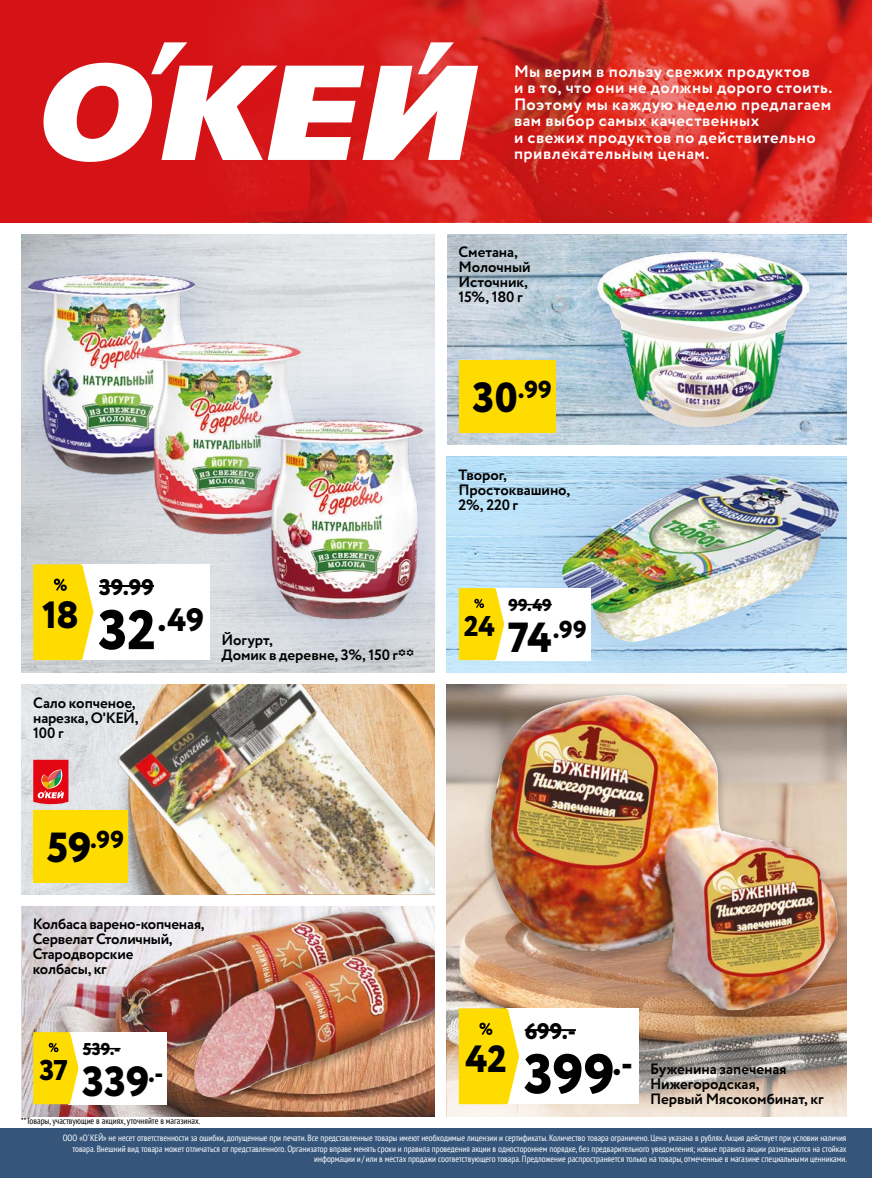
<style>
.page{position:relative;width:872px;height:1178px;background:#fff}
.page>*{position:absolute;margin:0;border:0;box-sizing:border-box;transform-origin:0 0}
.t1{font:800 55.5px "Circe";color:#000}
.t2{font:800 42px "Circe";color:#000}
.t3{font:800 37.95px "Circe";color:#000}
.t4{font:800 32.4px "Circe";color:#000}
.t5{font:800 28.5px "Circe";color:#000}
.t6{font:800 24.45px "Circe";color:#000}
.t7{font:800 22.5px "Circe";color:#000}
.t8{font:800 17.1px "Circe";color:#000}
.t9{font:700 16.5px/16.5px "Circe";letter-spacing:.03em;color:#fff}
.t10{font:700 15px/15px "Circe";letter-spacing:-.005em;color:#000}
.t11{font:condensed 9px/10.5px "PT Sans";color:#fff;text-align:right}
.t12{font:condensed 9px "PT Sans";color:#000}
.s1{font-size:42px}
.s2{font-size:55.5px}
</style>
<div class="page">
<img style="left:21px;top:684px;width:91px;height:210px">
<img style="left:447px;top:684px;width:399px;height:336px">
<img style="left:22px;top:906px;width:413px;height:210px">
<img style="left:447px;top:456px;width:49px;height:216px">
<img style="left:447px;top:234px;width:399px;height:210px">
<svg style="left:447px;top:1020px;width:399px;height:96px;background:#c3b4a6"></svg>
<div style="left:21px;top:234px;width:239px;height:309px;background:#455ba6;opacity:.3"></div>
<img style="left:28px;top:273px;width:166px;height:201px">
<img style="left:139px;top:341px;width:161px;height:194px">
<div style="left:196px;top:350px;width:240px;height:322px;background:#455ba6;opacity:.3"></div>
<img style="left:256px;top:420px;width:166px;height:200px">
<img style="left:112px;top:684px;width:323px;height:210px">
<div style="left:122px;top:905px;width:313px;height:204px;background:#000;opacity:.42"></div>
<img style="left:122px;top:912px;width:313px;height:198px">
<div style="left:482px;top:690px;width:364px;height:334px;background:#000;opacity:.23"></div>
<img style="left:490px;top:695px;width:348px;height:315px">
<div style="left:496px;top:456px;width:350px;height:216px;background:#455ba6;opacity:.3"></div>
<img style="left:562px;top:474px;width:277px;height:168px">
<div style="left:0;top:1128px;width:872px;height:50px;background:#35557b"></div>
<div style="left:69px;top:1032px;width:98px;height:72px;background:#fff"></div>
<hr style="left:83px;top:1048px;width:38px;height:1px;background:#000">
<svg style="left:33px;top:1032px;width:45px;height:72px;background:#fbdb16"></svg>
<div style="left:33px;top:810px;width:95px;height:72px;background:#ffdc00"></div>
<div style="left:459px;top:360px;width:96px;height:72px;background:#ffdc00"></div>
<svg style="left:33px;top:760px;width:35px;height:44px;background:#dc3536"></svg>
<div style="left:506px;top:1008px;width:132px;height:96px;background:#fff"></div>
<hr style="left:525px;top:1029px;width:51px;height:2px;background:#000">
<svg style="left:459px;top:1008px;width:60px;height:96px;background:#fbdc18"></svg>
<div style="left:80px;top:564px;width:129px;height:96px;background:#fff"></div>
<hr style="left:99px;top:585px;width:55px;height:2px;background:#000">
<svg style="left:33px;top:564px;width:60px;height:96px;background:#fbdb17"></svg>
<div style="left:591px;top:239px;width:255px;height:205px;background:#455ba6;opacity:.3"></div>
<img style="left:597px;top:251px;width:211px;height:175px">
<div style="left:494px;top:588px;width:96px;height:72px;background:#fff"></div>
<hr style="left:508px;top:604px;width:44px;height:1px;background:#000">
<svg style="left:459px;top:588px;width:45px;height:72px;background:#fbdc17"></svg>
<img style="left:703px;top:0;width:169px;height:222px">
<svg style="left:0;top:0;width:703px;height:222px;background:#d41f1d"></svg>
<svg style="left:38px;top:42px;width:440px;height:121px"></svg>
<h3 class="t9" style="left:514px;top:64px;width:320px">Мы верим в пользу свежих продуктов<br>и в то, что они не должны дорого стоить.<br>Поэтому мы каждую неделю предлагаем вам выбор самых качественных<br>и свежих продуктов по действительно привлекательным ценам.</h3>
<h3 class="t10" style="left:458px;top:245px;width:73px">Сметана,<br>Молочный<br>Источник,<br>15%, 180 г</h3>
<h3 class="t6" style="left:472px;top:373px;width:81px"><span class="s1">30</span>.99</h3>
<h3 class="t10" style="left:458px;top:468px;width:113px">Творог,<br>Простоквашино,<br>2%, 220 г</h3>
<h3 class="t3" style="left:42px;top:589px;width:38px">18</h3>
<h3 class="t7" style="left:99px;top:572px;width:56px">39.99</h3>
<h3 class="t4" style="left:98px;top:598px;width:107px"><span class="s2">32</span>.49</h3>
<h3 class="t10" style="left:33px;top:696px;width:107px">Сало копченое, нарезка, О'КЕЙ,<br>100 г</h3>
<h3 class="t8" style="left:508px;top:594px;width:45px">99.49</h3>
<h3 class="t5" style="left:464px;top:607px;width:33px">24</h3>
<h3 class="t10" style="left:221px;top:633px;width:194px">Йогурт,<br>Домик в деревне, 3%, 150 г**</h3>
<h3 class="t6" style="left:508px;top:613px;width:80px"><span class="s1">74</span>.99</h3>
<h3 class="t6" style="left:47px;top:823px;width:79px"><span class="s1">59</span>.99</h3>
<h3 class="t10" style="left:33px;top:917px;width:173px">Колбаса варено-копченая,<br>Сервелат Столичный,<br>Стародворские<br>колбасы, кг</h3>
<h3 class="t5" style="left:39px;top:1051px;width:30px">37</h3>
<h3 class="t8" style="left:83px;top:1038px;width:39px">539.-</h3>
<h2 class="t2" style="left:82px;top:1053px;width:83px">339<sup>.-</sup></h2>
<p class="t12" style="left:21px;top:1115px;width:181px">**Товары, участвующие в акциях, уточняйте в магазинах.</p>
<h3 class="t3" style="left:465px;top:1033px;width:43px">42</h3>
<h3 class="t7" style="left:525px;top:1016px;width:53px">699.-</h3>
<h1 class="t1" style="left:524px;top:1036px;width:111px">399<sup>.-</sup></h1>
<h3 class="t10" style="left:650px;top:1062px;width:175px">Буженина запеченая<br>Нижегородская,<br>Первый Мясокомбинат, кг</h3>
<p class="t11" style="left:63px;top:1132px;width:786px">ООО «О´КЕЙ» не несет ответственности за ошибки, допущенные при печати. Все представленные товары имеют необходимые лицензии и сертификаты. Количество товара ограничено. Цена указана в рублях. Акция действует при условии наличия товара. Внешний вид товара может отличаться от представленного. Организатор вправе менять сроки и правила проведения акции в одностороннем порядке, без предварительного уведомления; новые правила акции размещаются на стойках информации и / или в местах продажи соответствующего товара. Предложение распространяется только на товары, отмеченные в магазине специальными ценниками.</p>
</div>
